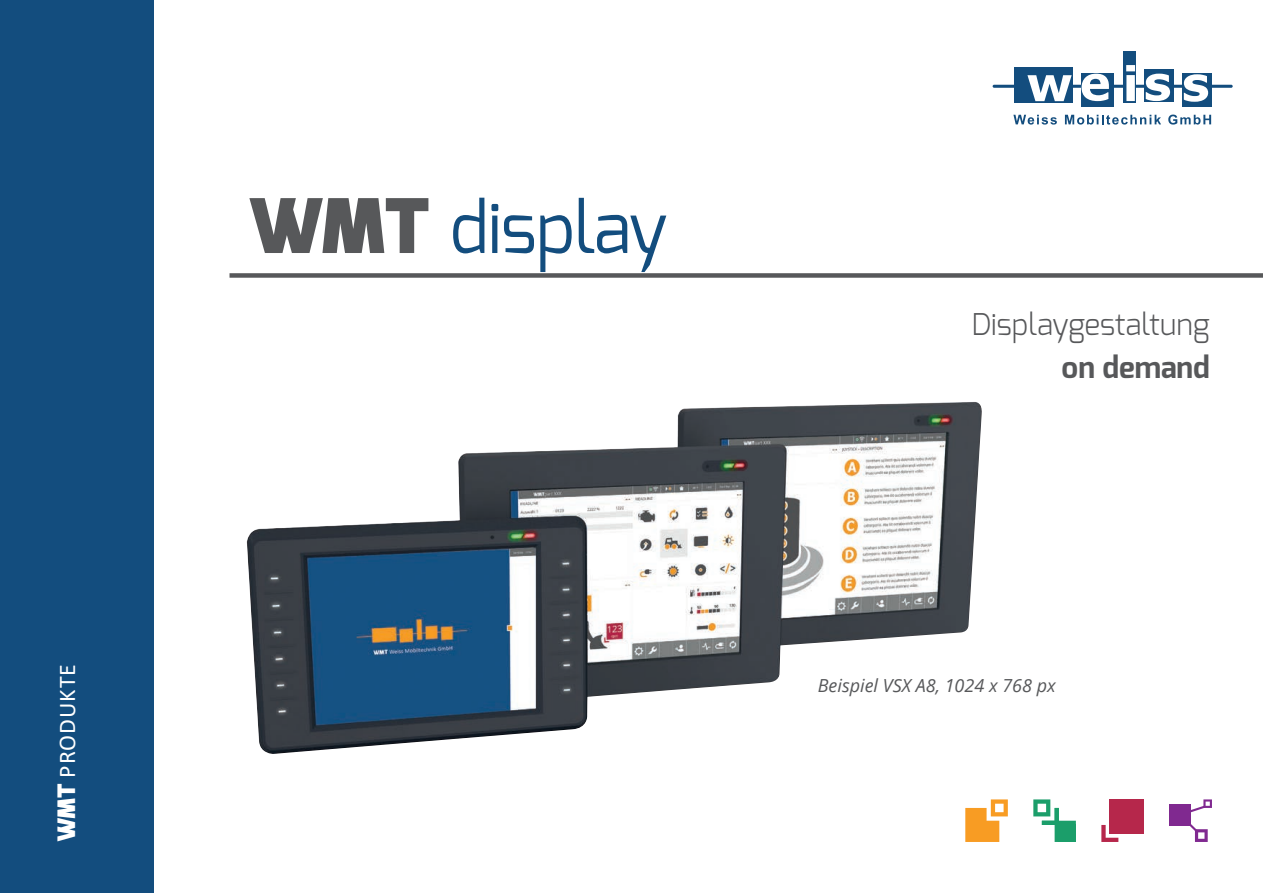
<style>
.page{position:relative;width:1263px;height:893px;background:#fff}
.page>*{position:absolute;margin:0;border:0;box-sizing:border-box;transform-origin:0 0}
.t1{font:70.5px "Exo";letter-spacing:-.01em;color:#134d7e}
.t2{font:300 30px "Exo";color:#57585a}
.t3{font:700 30px "Exo";color:#57585a}
.t4{font:24px "Calibri";letter-spacing:.04em;color:#fff}
.t5{font:italic 18px "Open Sans";color:#57585a}
.s1{font-family:"Exo";font-weight:900}
.s2{font-weight:900;font-size:75px;color:#57585a}
</style>
<div class="page">
<div style="left:229px;top:273px;width:1034px;height:5px;background:#57585a"></div>
<hr style="left:993px;top:85px;width:240px;height:3px;background:#134d7e">
<div style="left:1014px;top:67px;width:59px;height:35px;background:#134d7e"></div>
<svg style="left:1027px;top:75px;width:45px;height:26px"></svg>
<div style="left:1081px;top:73px;width:32px;height:33px;background:#134d7e"></div>
<svg style="left:1081px;top:74px;width:28px;height:27px"></svg>
<div style="left:1123px;top:51px;width:13px;height:51px;background:#134d7e"></div>
<svg style="left:1126px;top:65px;width:9px;height:36px"></svg>
<div style="left:1145px;top:69px;width:29px;height:33px;background:#134d7e"></div>
<svg style="left:1146px;top:74px;width:24px;height:27px"></svg>
<div style="left:1183px;top:74px;width:29px;height:33px;background:#134d7e"></div>
<svg style="left:1184px;top:74px;width:24px;height:28px"></svg>
<svg style="left:1013px;top:115px;width:44px;height:10px"></svg>
<svg style="left:1065px;top:115px;width:96px;height:10px"></svg>
<svg style="left:1168px;top:115px;width:43px;height:10px"></svg>
<div style="left:0;top:0;width:153px;height:893px;background:#134d7e"></div>
<svg style="left:965px;top:799px;width:43px;height:43px"></svg>
<svg style="left:1033px;top:799px;width:43px;height:43px"></svg>
<div style="left:1059px;top:825px;width:17px;height:17px;background:#1b9e6a"></div>
<div style="left:1110px;top:799px;width:34px;height:34px;background:#b6274b"></div>
<svg style="left:1101px;top:825px;width:17px;height:17px"></svg>
<div style="left:1169px;top:804px;width:22px;height:21px;background:#802990"></div>
<svg style="left:1172px;top:799px;width:40px;height:43px"></svg>
<img style="left:247px;top:402px;width:735px;height:352px">
<p class="t4" style="left:50px;top:842px;width:179px;rotate:-90deg"><span class="s1">WMT</span> PRODUKTE</p>
<p class="t1" style="left:247px;top:182px;width:422px"><span class="s2">WMT</span> display</p>
<p class="t2" style="left:971px;top:305px;width:240px">Displaygestaltung</p>
<p class="t3" style="left:1061px;top:348px;width:150px">on demand</p>
<p class="t5" style="left:818px;top:673px;width:239px">Beispiel VSX A8, 1024 x 768 px</p>
</div>
